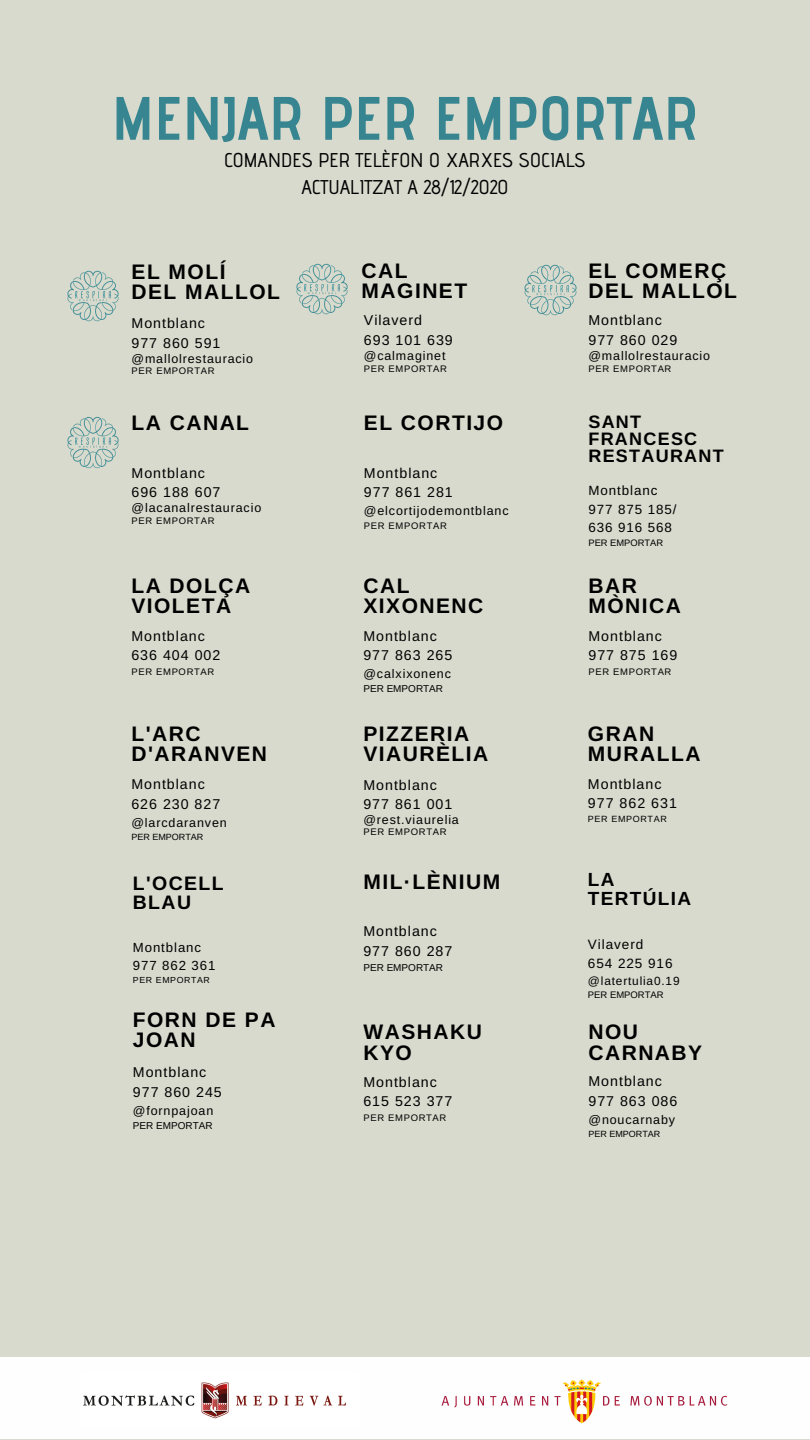
<style>
.page{position:relative;width:810px;height:1440px;background:#d7dacd}
.page>*{position:absolute;margin:0;border:0;box-sizing:border-box;transform-origin:0 0}
.t1{font:700 61.2px "Advent Pro";color:#368590}
.t2{font:700 21px/20.2px "Arimo";letter-spacing:.07em;color:#000}
.t3{font:500 19.9px "Advent Pro";color:#000}
.t4{font:700 19.5px/18.8px "Arimo";letter-spacing:.07em;color:#000}
.t5{font:700 19px/18.5px "Arimo";letter-spacing:.07em;color:#000}
.t6{font:700 18px/17.2px "Arimo";letter-spacing:.07em;color:#000}
.t7{font:14.2px "Arimo";letter-spacing:.07em;color:#000}
.t8{font:13.5px "Arimo";letter-spacing:.07em;color:#000}
.t9{font:13.4px "Arimo";letter-spacing:.07em;color:#000}
.t10{font:13.2px "Arimo";letter-spacing:.07em;color:#000}
.t11{font:12.5px "Arimo";letter-spacing:.07em;color:#000}
.t12{font:11.9px "Arimo";letter-spacing:.07em;color:#000}
.t13{font:10px "Arimo";color:#000}
.t14{font:9.5px "Arimo";letter-spacing:.07em;color:#000}
.t15{font:9.5px "Arimo";color:#000}
.t16{font:9.4px "Arimo";color:#000}
.t17{font:9px "Arimo";letter-spacing:.07em;color:#000}
.t18{font:9px "Arimo";color:#000}
.t19{font:9px "Arimo";color:#000}
.t20{font:8.8px "Arimo";letter-spacing:.07em;color:#000}
</style>
<div class="page">
<img style="left:67px;top:270px;width:52px;height:52px">
<div style="left:0;top:1358px;width:810px;height:81px;background:#fefefe"></div>
<img style="left:441px;top:1379px;width:287px;height:45px">
<img style="left:83px;top:1382px;width:263px;height:37px">
<img style="left:524px;top:264px;width:53px;height:52px">
<img style="left:67px;top:416px;width:52px;height:53px">
<img style="left:296px;top:263px;width:52px;height:52px">
<p class="t1" style="left:112px;top:81px;width:588px">MENJAR PER EMPORTAR</p>
<p class="t3" style="left:224px;top:147px;width:363px">COMANDES PER TELÈFON O XARXES SOCIALS</p>
<p class="t3" style="left:301px;top:175px;width:209px">ACTUALITZAT A 28/12/2020</p>
<p class="t2" style="left:132px;top:261px;width:95px">EL MOLÍ</p>
<p class="t2" style="left:132px;top:282px;width:150px">DEL MALLOL</p>
<p class="t7" style="left:132px;top:315px;width:75px">Montblanc</p>
<p class="t7" style="left:132px;top:335px;width:90px">977 860 591</p>
<p class="t11" style="left:132px;top:351px;width:123px">@mallolrestauracio</p>
<p class="t14" style="left:132px;top:365px;width:85px">PER EMPORTAR</p>
<p class="t2" style="left:132px;top:413px;width:119px">LA CANAL</p>
<p class="t7" style="left:132px;top:465px;width:75px">Montblanc</p>
<p class="t7" style="left:132px;top:484px;width:90px">696 188 607</p>
<p class="t11" style="left:132px;top:501px;width:131px">@lacanalrestauracio</p>
<p class="t14" style="left:132px;top:515px;width:85px">PER EMPORTAR</p>
<p class="t2" style="left:131px;top:576px;width:120px">LA DOLÇA<br>VIOLETA</p>
<p class="t7" style="left:131px;top:628px;width:75px">Montblanc</p>
<p class="t7" style="left:131px;top:647px;width:90px">636 404 002</p>
<p class="t14" style="left:131px;top:666px;width:85px">PER EMPORTAR</p>
<p class="t2" style="left:131px;top:724px;width:137px">L'ARC<br>D'ARANVEN</p>
<p class="t7" style="left:131px;top:777px;width:75px">Montblanc</p>
<p class="t7" style="left:131px;top:796px;width:90px">626 230 827</p>
<p class="t11" style="left:131px;top:816px;width:97px">@larcdaranven</p>
<p class="t18" style="left:131px;top:832px;width:73px">PER EMPORTAR</p>
<p class="t4" style="left:133px;top:874px;width:92px">L'OCELL<br>BLAU</p>
<p class="t10" style="left:133px;top:940px;width:70px">Montblanc</p>
<p class="t10" style="left:133px;top:958px;width:84px">977 862 361</p>
<p class="t20" style="left:133px;top:976px;width:79px">PER EMPORTAR</p>
<p class="t2" style="left:133px;top:1010px;width:144px">FORN DE PA<br>JOAN</p>
<p class="t7" style="left:133px;top:1065px;width:75px">Montblanc</p>
<p class="t7" style="left:133px;top:1084px;width:90px">977 860 245</p>
<p class="t11" style="left:133px;top:1104px;width:82px">@fornpajoan</p>
<p class="t13" style="left:133px;top:1120px;width:81px">PER EMPORTAR</p>
<p class="t2" style="left:362px;top:260px;width:107px">CAL<br>MAGINET</p>
<p class="t7" style="left:364px;top:312px;width:60px">Vilaverd</p>
<p class="t7" style="left:364px;top:332px;width:90px">693 101 639</p>
<p class="t11" style="left:364px;top:349px;width:83px">@calmaginet</p>
<p class="t14" style="left:364px;top:363px;width:85px">PER EMPORTAR</p>
<p class="t2" style="left:364px;top:413px;width:141px">EL CORTIJO</p>
<p class="t7" style="left:364px;top:465px;width:75px">Montblanc</p>
<p class="t7" style="left:364px;top:485px;width:90px">977 861 281</p>
<p class="t11" style="left:364px;top:504px;width:146px">@elcortijodemontblanc</p>
<p class="t14" style="left:364px;top:520px;width:85px">PER EMPORTAR</p>
<p class="t2" style="left:363px;top:576px;width:48px">CAL</p>
<p class="t2" style="left:363px;top:596px;width:121px">XIXONENC</p>
<p class="t7" style="left:363px;top:628px;width:75px">Montblanc</p>
<p class="t7" style="left:363px;top:647px;width:90px">977 863 265</p>
<p class="t11" style="left:363px;top:667px;width:89px">@calxixonenc</p>
<p class="t13" style="left:363px;top:683px;width:81px">PER EMPORTAR</p>
<p class="t2" style="left:363px;top:724px;width:107px">PIZZERIA</p>
<p class="t2" style="left:363px;top:744px;width:126px">VIAURÈLIA</p>
<p class="t7" style="left:363px;top:777px;width:75px">Montblanc</p>
<p class="t7" style="left:363px;top:796px;width:90px">977 861 001</p>
<p class="t11" style="left:363px;top:813px;width:97px">@rest.viaurelia</p>
<p class="t14" style="left:363px;top:827px;width:85px">PER EMPORTAR</p>
<p class="t2" style="left:363px;top:871px;width:138px">MIL·LÈNIUM</p>
<p class="t7" style="left:363px;top:923px;width:75px">Montblanc</p>
<p class="t7" style="left:363px;top:943px;width:90px">977 860 287</p>
<p class="t13" style="left:363px;top:962px;width:81px">PER EMPORTAR</p>
<p class="t2" style="left:363px;top:1022px;width:120px">WASHAKU<br>KYO</p>
<p class="t7" style="left:363px;top:1074px;width:75px">Montblanc</p>
<p class="t7" style="left:363px;top:1093px;width:90px">615 523 377</p>
<p class="t14" style="left:363px;top:1113px;width:85px">PER EMPORTAR</p>
<p class="t2" style="left:588px;top:260px;width:139px">EL COMERÇ</p>
<p class="t2" style="left:588px;top:281px;width:150px">DEL MALLOL</p>
<p class="t7" style="left:588px;top:312px;width:75px">Montblanc</p>
<p class="t7" style="left:588px;top:332px;width:90px">977 860 029</p>
<p class="t11" style="left:588px;top:349px;width:123px">@mallolrestauracio</p>
<p class="t14" style="left:588px;top:363px;width:85px">PER EMPORTAR</p>
<p class="t6" style="left:588px;top:413px;width:137px">SANT<br>FRANCESC<br>RESTAURANT</p>
<p class="t9" style="left:588px;top:483px;width:71px">Montblanc</p>
<p class="t9" style="left:588px;top:502px;width:90px">977 875 185/</p>
<p class="t9" style="left:588px;top:520px;width:85px">636 916 568</p>
<p class="t16" style="left:588px;top:538px;width:76px">PER EMPORTAR</p>
<p class="t2" style="left:588px;top:576px;width:50px">BAR</p>
<p class="t2" style="left:588px;top:596px;width:94px">MÒNICA</p>
<p class="t7" style="left:588px;top:628px;width:75px">Montblanc</p>
<p class="t7" style="left:588px;top:647px;width:90px">977 875 169</p>
<p class="t14" style="left:588px;top:666px;width:85px">PER EMPORTAR</p>
<p class="t2" style="left:588px;top:724px;width:114px">GRAN<br>MURALLA</p>
<p class="t7" style="left:588px;top:776px;width:75px">Montblanc</p>
<p class="t7" style="left:588px;top:795px;width:90px">977 862 631</p>
<p class="t17" style="left:588px;top:814px;width:80px">PER EMPORTAR</p>
<p class="t5" style="left:588px;top:870px;width:105px">LA<br>TERTÚLIA</p>
<p class="t8" style="left:588px;top:937px;width:57px">Vilaverd</p>
<p class="t8" style="left:588px;top:955px;width:86px">654 225 916</p>
<p class="t12" style="left:588px;top:974px;width:93px">@latertulia0.19</p>
<p class="t15" style="left:588px;top:990px;width:77px">PER EMPORTAR</p>
<p class="t2" style="left:588px;top:1022px;width:115px">NOU<br>CARNABY</p>
<p class="t7" style="left:588px;top:1073px;width:75px">Montblanc</p>
<p class="t7" style="left:588px;top:1093px;width:90px">977 863 086</p>
<p class="t11" style="left:588px;top:1112px;width:88px">@noucarnaby</p>
<p class="t19" style="left:588px;top:1129px;width:73px">PER EMPORTAR</p>
</div>
